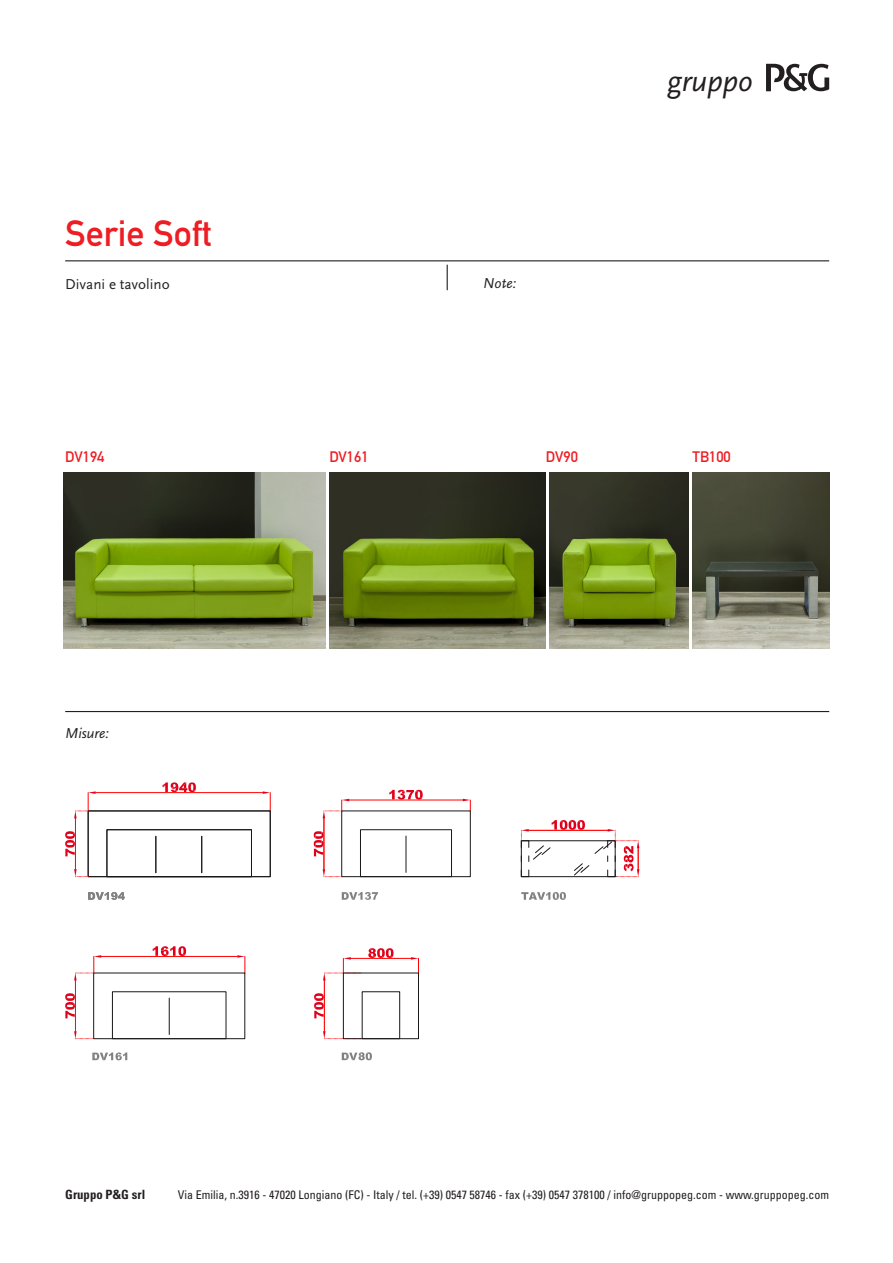
<style>
.page{position:relative;width:893px;height:1263px;background:#fff}
.page>*{position:absolute;margin:0;border:0;box-sizing:border-box;transform-origin:0 0}
.t1{font:36px "DIN Mittelschrift Std";color:#ee1d23}
.t2{font:31.05px "Scala Sans Regular LF Italic";color:#231f20}
.t3{font:15px "DIN Mittelschrift Std";color:#ee1d23}
.t4{font:15px "Scala Sans";color:#231f20}
.t5{font:italic 15px "Scala Sans";color:#231f20}
.t6{font:700 condensed 12.75px "Univers LT Std";color:#231f20}
.t7{font:condensed 12px "Univers LT Std";color:#231f20}
</style>
<div class="page">
<svg style="left:447px;top:265px;width:1px;height:25px"></svg>
<hr style="left:65px;top:260px;width:764px;height:1px;background:#231f20">
<svg style="left:766px;top:64px;width:63px;height:27px"></svg>
<hr style="left:65px;top:711px;width:764px;height:1px;background:#231f20">
<img style="left:329px;top:472px;width:217px;height:177px">
<img style="left:64px;top:472px;width:261px;height:177px">
<img style="left:550px;top:472px;width:139px;height:177px">
<img style="left:692px;top:472px;width:137px;height:177px">
<hr style="left:351px;top:958px;width:60px;height:1px;background:#f00">
<svg style="left:411px;top:957px;width:8px;height:16px"></svg>
<svg style="left:314px;top:948px;width:80px;height:91px"></svg>
<div style="left:343px;top:973px;width:76px;height:66px;border:1px solid #1a171b"></div>
<div style="left:362px;top:991px;width:38px;height:48px;border:1px solid #1a171b"></div>
<svg style="left:521px;top:820px;width:118px;height:57px"></svg>
<hr style="left:349px;top:800px;width:114px;height:1px;background:#f00">
<svg style="left:463px;top:799px;width:8px;height:12px"></svg>
<svg style="left:389px;top:790px;width:34px;height:11px"></svg>
<div style="left:341px;top:811px;width:130px;height:66px;border:1px solid #1a171b"></div>
<div style="left:360px;top:829px;width:92px;height:48px;border:1px solid #1a171b"></div>
<hr style="left:406px;top:836px;width:1px;height:36px;background:#1a171b">
<svg style="left:314px;top:799px;width:35px;height:78px"></svg>
<hr style="left:101px;top:956px;width:136px;height:1px;background:#f00">
<svg style="left:237px;top:955px;width:9px;height:18px"></svg>
<svg style="left:153px;top:946px;width:34px;height:10px"></svg>
<div style="left:112px;top:991px;width:114px;height:48px;border:1px solid #1a171b"></div>
<hr style="left:169px;top:998px;width:1px;height:36px;background:#1a171b">
<svg style="left:65px;top:955px;width:36px;height:84px"></svg>
<hr style="left:96px;top:792px;width:167px;height:1px;background:#f00">
<svg style="left:263px;top:791px;width:8px;height:20px"></svg>
<svg style="left:163px;top:782px;width:33px;height:11px"></svg>
<div style="left:107px;top:829px;width:145px;height:48px;border:1px solid #1a171b"></div>
<hr style="left:201px;top:836px;width:1px;height:37px;background:#1a171b">
<hr style="left:156px;top:836px;width:1px;height:37px;background:#1a171b">
<svg style="left:65px;top:791px;width:31px;height:86px"></svg>
<svg style="left:92px;top:1052px;width:35px;height:8px"></svg>
<svg style="left:88px;top:892px;width:37px;height:8px"></svg>
<svg style="left:342px;top:892px;width:36px;height:8px"></svg>
<svg style="left:521px;top:892px;width:45px;height:8px"></svg>
<svg style="left:342px;top:1052px;width:30px;height:9px"></svg>
<h1 class="t1" style="left:65px;top:212px;width:148px">Serie Soft</h1>
<p class="t4" style="left:65px;top:276px;width:106px">Divani e tavolino</p>
<p class="t5" style="left:483px;top:275px;width:35px">Note:</p>
<h2 class="t2" style="left:668px;top:64px;width:87px">gruppo</h2>
<p class="t3" style="left:65px;top:448px;width:41px">DV194</p>
<p class="t3" style="left:329px;top:448px;width:41px">DV161</p>
<p class="t3" style="left:546px;top:448px;width:34px">DV90</p>
<p class="t3" style="left:692px;top:448px;width:40px">TB100</p>
<p class="t5" style="left:65px;top:725px;width:46px">Misure:</p>
<p class="t6" style="left:65px;top:1187px;width:82px">Gruppo P&amp;G srl</p>
<p class="t7" style="left:178px;top:1187px;width:653px">Via Emilia, n.3916 - 47020 Longiano (FC) - Italy / tel. (+39) 0547 58746 - fax (+39) 0547 378100 / info@gruppopeg.com - www.gruppopeg.com</p>
</div>
